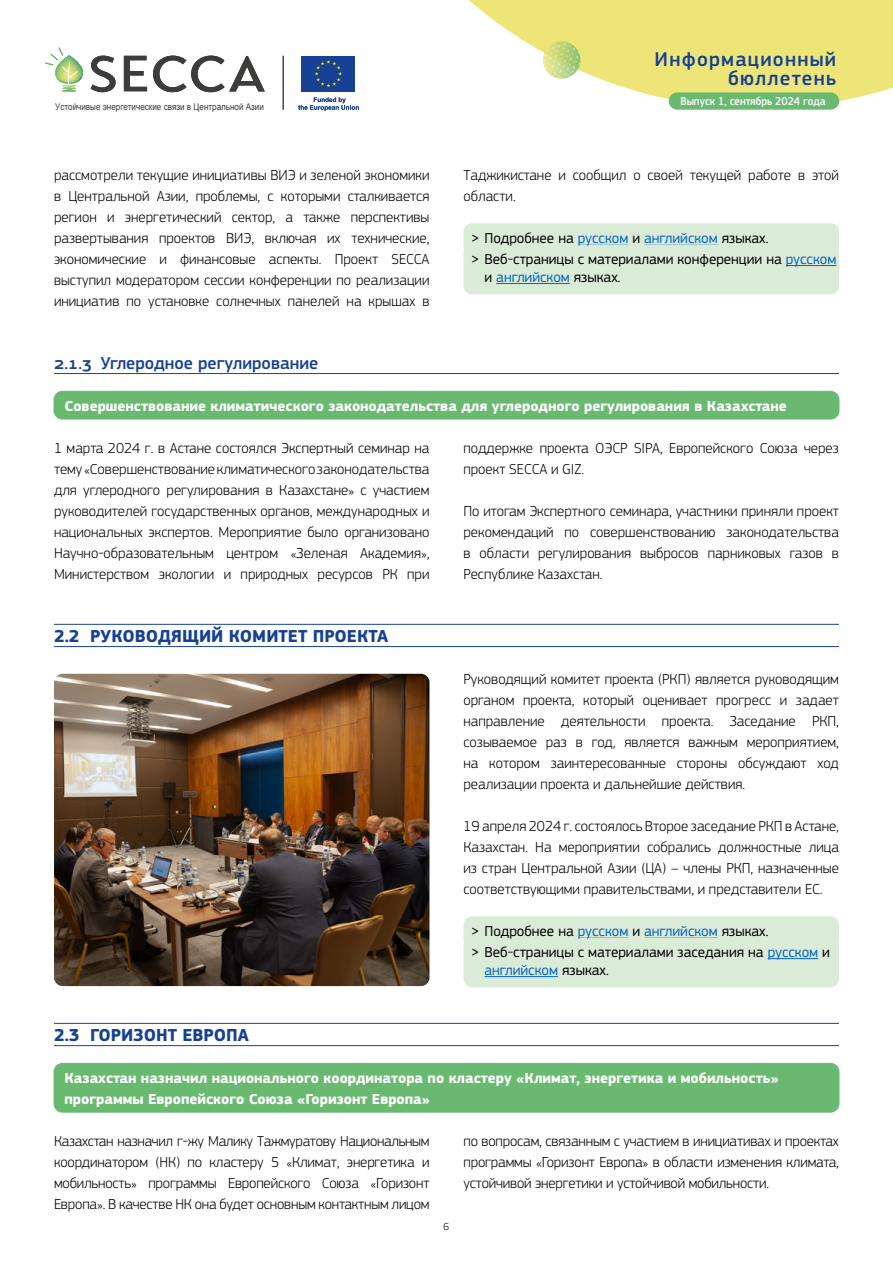
<style>
.page{position:relative;width:893px;height:1263px;background:#fff}
.page>*{position:absolute;margin:0;border:0;box-sizing:border-box;transform-origin:0 0}
.t1{font:500 20.85px/19.2px "EC Square Sans Pro";letter-spacing:.06em;color:#164194;text-align:right}
.t2{font:700 18px "EC Square Sans Pro";color:#164194}
.t3{font:500 18px "EC Square Sans Pro";color:#164194}
.t4{font:300 15px/21px "EC Square Sans Pro";color:#000;text-align:justify}
.Bold_Vert{font:700 15px/21px "EC Square Sans Pro";color:#fff}
.t5{font:15px/18px "EC Square Sans Pro";color:#000}
.t6{font:500 11.85px "EC Square Sans Pro";color:#fff;scale:.91 1}
.t7{font:300 10.5px "EC Square Sans Pro";color:#000}
.t8{font:9.3px "Arial";color:#3c3c3b;scale:.87 1}
.s1{color:#0563c1}
</style>
<div class="page">
<svg style="left:469px;top:0;width:424px;height:108px;fill:#ede577"></svg>
<svg style="left:543px;top:41px;width:37px;height:38px"></svg>
<div style="left:669px;top:92px;width:170px;height:18px;background:#6ab971;border-radius:9px"></div>
<div style="left:301px;top:56px;width:54px;height:36px;background:#164194"></div>
<svg style="left:315px;top:60px;width:27px;height:27px"></svg>
<svg style="left:298px;top:97px;width:61px;height:14px"></svg>
<hr style="left:283px;top:56px;width:1px;height:54px;background:#3c3c3b">
<svg style="left:91px;top:56px;width:25px;height:36px"></svg>
<svg style="left:124px;top:56px;width:23px;height:35px"></svg>
<svg style="left:153px;top:56px;width:112px;height:36px"></svg>
<svg style="left:45px;top:47px;width:38px;height:44px"></svg>
<div style="left:463px;top:223px;width:376px;height:32px;background:#daebd7;border-radius:9px"></div>
<div style="left:463px;top:244px;width:376px;height:50px;background:#daebd7;border-radius:9px"></div>
<hr style="left:786px;top:265px;width:50px;height:1px;background:#0563c1">
<hr style="left:496px;top:283px;width:74px;height:1px;background:#0563c1">
<hr style="left:54px;top:373px;width:785px;height:1px;background:#164194">
<div style="left:54px;top:391px;width:785px;height:28px;background:#6ab971;border-radius:9px"></div>
<div style="left:54px;top:391px;width:785px;height:28px;border:1px solid #6ab971;border-radius:9px"></div>
<hr style="left:54px;top:646px;width:785px;height:1px;background:#164194">
<hr style="left:54px;top:624px;width:785px;height:1px;background:#164194">
<img style="left:54px;top:674px;width:375px;height:312px">
<div style="left:463px;top:916px;width:376px;height:32px;background:#daebd7;border-radius:9px"></div>
<div style="left:463px;top:937px;width:376px;height:50px;background:#daebd7;border-radius:9px"></div>
<hr style="left:768px;top:958px;width:50px;height:1px;background:#0563c1">
<hr style="left:484px;top:976px;width:74px;height:1px;background:#0563c1">
<hr style="left:54px;top:1045px;width:785px;height:1px;background:#164194">
<hr style="left:54px;top:1023px;width:785px;height:1px;background:#164194">
<div style="left:54px;top:1063px;width:785px;height:49px;background:#6ab971;border-radius:9px"></div>
<div style="left:54px;top:1063px;width:785px;height:49px;border:1px solid #6ab971;border-radius:9px"></div>
<p class="t8" style="left:55px;top:100px;width:241px">Устойчивые энергетические связи в Центральной Азии</p>
<h1 class="t1" style="left:655px;top:50px;width:183px">Информационный бюллетень</h1>
<p class="t6" style="left:680px;top:94px;width:161px">Выпуск 1, сентябрь 2024 года</p>
<p class="t4" style="left:54px;top:164px;width:377px">рассмотрели текущие инициативы ВИЭ и зеленой экономики в Центральной Азии, проблемы, с которыми сталкивается регион и энергетический сектор, а также перспективы развертывания проектов ВИЭ, включая их технические, экономические и финансовые аспекты. Проект SECCA выступил модератором сессии конференции по реализации инициатив по установке солнечных панелей на крышах в</p>
<p class="t4" style="left:463px;top:164px;width:377px">Таджикистане и сообщил о своей текущей работе в этой области.</p>
<p class="t5" style="left:471px;top:229px;width:299px">&gt; Подробнее на <span class="s1">русском</span> и <span class="s1">английском</span> языках.</p>
<p class="t5" style="left:484px;top:250px;width:353px;text-indent:-13px">&gt; Веб-страницы с материалами конференции на <span class="s1">русском </span>и <span class="s1">английском</span> языках.</p>
<p class="t3" style="left:54px;top:353px;width:266px">2.1.3 Углеродное регулирование</p>
<p class="Bold_Vert" style="left:64px;top:396px;width:724px">Совершенствование климатического законодательства для углеродного регулирования в Казахстане</p>
<p class="t4" style="left:54px;top:437px;width:377px">1 марта 2024 г. в Астане состоялся Экспертный семинар на тему «Совершенствование климатического законодательства для углеродного регулирования в Казахстане» с участием руководителей государственных органов, международных и национальных экспертов. Мероприятие было организовано Научно-образовательным центром «Зеленая Академия», Министерством экологии и природных ресурсов РК при</p>
<p class="t4" style="left:463px;top:437px;width:377px">поддержке проекта ОЭСР SIPA, Европейского Союза через проект SECCA и GIZ.</p>
<p class="t4" style="left:463px;top:500px;width:377px">По итогам Экспертного семинара, участники приняли проект рекомендаций по совершенствованию законодательства в области регулирования выбросов парниковых газов в Республике Казахстан.</p>
<p class="t2" style="left:54px;top:625px;width:336px">2.2 РУКОВОДЯЩИЙ КОМИТЕТ ПРОЕКТА</p>
<p class="t4" style="left:463px;top:668px;width:377px">Руководящий комитет проекта (РКП) является руководящим органом проекта, который оценивает прогресс и задает направление деятельности проекта. Заседание РКП, созываемое раз в год, является важным мероприятием, на котором заинтересованные стороны обсуждают ход реализации проекта и дальнейшие действия.</p>
<p class="t4" style="left:463px;top:815px;width:377px">19 апреля 2024 г. состоялось Второе заседание РКП в Астане, Казахстан. На мероприятии собрались должностные лица из стран Центральной Азии (ЦА) – члены РКП, назначенные соответствующими правительствами, и представители ЕС.</p>
<p class="t5" style="left:471px;top:922px;width:299px">&gt; Подробнее на <span class="s1">русском</span> и <span class="s1">английском</span> языках.</p>
<p class="t5" style="left:484px;top:943px;width:347px;text-indent:-14px">&gt; Веб-страницы с материалами заседания на <span class="s1">русском</span> и <span class="s1">английском</span> языках.</p>
<p class="t2" style="left:54px;top:1024px;width:197px">2.3 ГОРИЗОНТ ЕВРОПА</p>
<p class="Bold_Vert" style="left:64px;top:1068px;width:716px">Казахстан назначил национального координатора по кластеру «Климат, энергетика и мобильность» программы Европейского Союза «Горизонт Европа»</p>
<p class="t4" style="left:54px;top:1130px;width:377px">Казахстан назначил г-жу Малику Тажмуратову Национальным координатором (НК) по кластеру 5 «Климат, энергетика и мобильность» программы Европейского Союза «Горизонт Европа». В качестве НК она будет основным контактным лицом</p>
<p class="t4" style="left:463px;top:1130px;width:377px">по вопросам, связанным с участием в инициативах и проектах программы «Горизонт Европа» в области изменения климата, устойчивой энергетики и устойчивой мобильности.</p>
<p class="t7" style="left:444px;top:1220px;width:7px">6</p>
</div>
